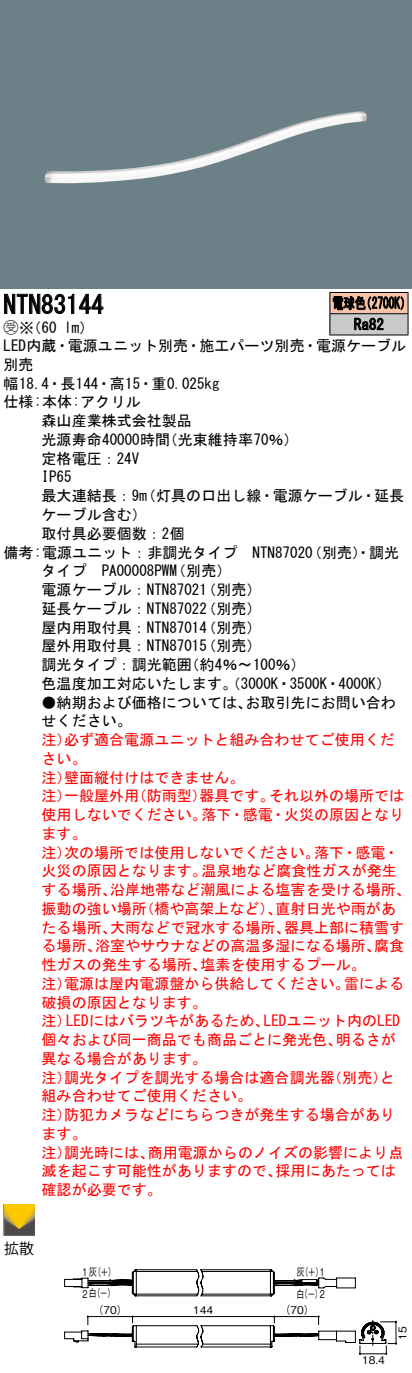
<style>
.page{position:relative;width:412px;height:1373px;background:#fff}
.page>*{position:absolute;margin:0;border:0;box-sizing:border-box;transform-origin:0 0}
.t1{font:25px "MS Gothic";color:#000}
.t2{font:15px/18.8px "MS Gothic";color:#f00}
.t3{font:15px/18.8px "MS Gothic";color:#000}
.t4{font:15px/21.2px "MS Gothic";color:#000;scale:.75 1}
.t5{font:14.75px "Koz Go Pr 6 N Regular 90 pv RKSJ H";color:#000}
.t6{font:10.5px/20.5px "Gothic BBB Pro Medium 90 pv RKSJ H";color:#000;scale:.75 1}
.t7{font:10.5px "Gothic BBB Pro Medium 90 pv RKSJ H";color:#000}
.s1{font-family:"Ford Classification 1"}
</style>
<div class="page">
<div style="left:0;top:0;width:411px;height:288px;background:#6c8087"></div>
<img style="left:44px;top:111px;width:322px;height:72px">
<svg style="left:4px;top:294px;width:99px;height:20px"></svg>
<svg style="left:4px;top:1204px;width:31px;height:31px"></svg>
<hr style="left:329px;top:292px;width:78px;height:1px;background:#000">
<hr style="left:329px;top:335px;width:78px;height:1px;background:#000">
<svg style="left:329px;top:293px;width:79px;height:42px;background:#9c8d85"></svg>
<svg style="left:64px;top:1269px;width:332px;height:86px"></svg>
<h1 class="t1" style="left:4px;top:292px;width:102px">NTN83144</h1>
<p class="t3" style="left:64px;top:318px;width:32px">lm(</p>
<p class="t4" style="left:353px;top:292px;width:41px;text-indent:-22px">電球色<br>Ra82</p>
<p class="t4" style="left:360px;top:292px;width:69px">（2700 (K</p>
<p class="t3" style="left:4px;top:318px;width:54px"><span class="s1">B</span>※（60</p>
<p class="t3" style="left:4px;top:336px;width:403px">LED内蔵・電源ユニット別売・施工パーツ別売・電源ケーブル</p>
<p class="t3" style="left:4px;top:355px;width:31px">別売</p>
<p class="t3" style="left:4px;top:374px;width:217px">幅18.4・長144・高15・重0.025kg</p>
<p class="t3" style="left:4px;top:393px;width:138px">仕様:本体:アクリル</p>
<p class="t3" style="left:42px;top:411px;width:151px">森山産業株式会社製品</p>
<p class="t3" style="left:162px;top:430px;width:137px">（光束維持率70％(</p>
<p class="t3" style="left:42px;top:430px;width:130px">光源寿命40000時間</p>
<p class="t3" style="left:42px;top:449px;width:99px">定格電圧：24V</p>
<p class="t3" style="left:42px;top:468px;width:31px">IP65</p>
<p class="t3" style="left:42px;top:486px;width:363px">最大連結長：9（m 灯具の口出し線・電源ケーブル・延長</p>
<p class="t3" style="left:42px;top:505px;width:106px">ケーブル含む(</p>
<p class="t3" style="left:42px;top:524px;width:144px">取付具必要個数：2個</p>
<p class="t3" style="left:306px;top:543px;width:93px">（別売）・調光</p>
<p class="t3" style="left:171px;top:543px;width:143px;text-indent:-167px">備考:電源ユニット：非調光タイプ　NTN87020（別売(</p>
<p class="t3" style="left:42px;top:561px;width:136px">タイプ　PA00008PWM</p>
<p class="t3" style="left:201px;top:580px;width:61px;text-indent:-159px">電源ケーブル：NTN87021<br>（別売(</p>
<p class="t3" style="left:201px;top:580px;width:61px">（別売(</p>
<p class="t3" style="left:201px;top:599px;width:61px;text-indent:-159px">延長ケーブル：NTN87022<br>（別売(</p>
<p class="t3" style="left:201px;top:618px;width:61px;text-indent:-159px">屋内用取付具：NTN87014<br>（別売(</p>
<p class="t3" style="left:184px;top:636px;width:122px;text-indent:-142px">屋外用取付具：NTN87015<br>（約4％〜100％(</p>
<p class="t3" style="left:42px;top:655px;width:151px">調光タイプ：調光範囲</p>
<p class="t3" style="left:42px;top:674px;width:350px">色温度加工対応いたします。（3000 ・K 3500 ・K 4000 (K</p>
<p class="t3" style="left:245px;top:693px;width:152px">お取引先にお問い合わ</p>
<p class="t3" style="left:42px;top:693px;width:211px">●納期および価格については、せください。</p>
<p class="t2" style="left:64px;top:730px;width:331px">必ず適合電源ユニットと組み合わせてご使用くだ</p>
<p class="t2" style="left:42px;top:730px;width:31px">注）</p>
<p class="t2" style="left:42px;top:749px;width:46px">さい。</p>
<p class="t2" style="left:64px;top:768px;width:181px">壁面縦付けはできません。</p>
<p class="t2" style="left:42px;top:768px;width:31px">注）</p>
<p class="t2" style="left:64px;top:786px;width:76px">一般屋外用</p>
<p class="t2" style="left:42px;top:786px;width:31px">注）</p>
<p class="t2" style="left:132px;top:786px;width:76px">（防雨型）</p>
<p class="t2" style="left:199px;top:786px;width:76px">器具です。</p>
<p class="t2" style="left:268px;top:786px;width:136px">それ以外の場所では</p>
<p class="t2" style="left:201px;top:805px;width:204px">落下・感電・火災の原因となり</p>
<p class="t2" style="left:42px;top:805px;width:166px">使用しないでください。ます。</p>
<p class="t2" style="left:313px;top:843px;width:86px">落下・感電・</p>
<p class="t2" style="left:64px;top:843px;width:256px">次の場所では使用しないでください。</p>
<p class="t2" style="left:42px;top:843px;width:31px">注）</p>
<p class="t2" style="left:201px;top:861px;width:196px">温泉地など腐食性ガスが発生</p>
<p class="t2" style="left:110px;top:861px;width:302px;text-indent:-68px">火災の原因となります。<br>沿岸地帯など潮風による塩害を受ける場所、</p>
<p class="t2" style="left:42px;top:880px;width:76px">する場所、</p>
<p class="t2" style="left:275px;top:899px;width:122px">直射日光や雨があ</p>
<p class="t2" style="left:139px;top:899px;width:144px">（橋や高架上など）、</p>
<p class="t2" style="left:42px;top:899px;width:106px">振動の強い場所</p>
<p class="t2" style="left:110px;top:918px;width:181px">大雨などで冠水する場所、</p>
<p class="t2" style="left:283px;top:918px;width:121px">器具上部に積雪す</p>
<p class="t2" style="left:42px;top:918px;width:76px">たる場所、</p>
<p class="t2" style="left:95px;top:936px;width:287px">浴室やサウナなどの高温多湿になる場所、</p>
<p class="t2" style="left:373px;top:936px;width:31px">腐食</p>
<p class="t2" style="left:42px;top:936px;width:61px">る場所、</p>
<p class="t2" style="left:200px;top:955px;width:167px">塩素を使用するプール。</p>
<p class="t2" style="left:42px;top:955px;width:166px">性ガスの発生する場所、</p>
<p class="t2" style="left:64px;top:974px;width:286px">電源は屋内電源盤から供給してください。</p>
<p class="t2" style="left:42px;top:974px;width:166px">注）<br>破損の原因となります。</p>
<p class="t2" style="left:343px;top:974px;width:61px">雷による</p>
<p class="t2" style="left:66px;top:1011px;width:204px">LEDにはバラツキがあるため、</p>
<p class="t2" style="left:42px;top:1011px;width:31px">注）</p>
<p class="t2" style="left:263px;top:1011px;width:137px">LEDユニット内のLED</p>
<p class="t2" style="left:42px;top:1030px;width:301px">個々および同一商品でも商品ごとに発光色、</p>
<p class="t2" style="left:42px;top:1049px;width:166px">異なる場合があります。</p>
<p class="t2" style="left:335px;top:1030px;width:61px">明るさが</p>
<p class="t2" style="left:64px;top:1068px;width:271px">調光タイプを調光する場合は適合調光器</p>
<p class="t2" style="left:327px;top:1068px;width:69px">（別売と）</p>
<p class="t2" style="left:42px;top:1068px;width:31px">注）</p>
<p class="t2" style="left:42px;top:1086px;width:211px">組み合わせてご使用ください。</p>
<p class="t2" style="left:64px;top:1105px;width:331px">防犯カメラなどにちらつきが発生する場合があり</p>
<p class="t2" style="left:42px;top:1105px;width:46px">注）ます。</p>
<p class="t2" style="left:147px;top:1143px;width:257px">商用電源からのノイズの影響により点</p>
<p class="t2" style="left:64px;top:1143px;width:91px">調光時には、</p>
<p class="t2" style="left:42px;top:1143px;width:31px">注）</p>
<p class="t2" style="left:42px;top:1161px;width:241px">滅を起こす可能性がありますので、確認が必要です。</p>
<p class="t2" style="left:275px;top:1161px;width:122px">採用にあたっては</p>
<p class="t5" style="left:4px;top:1240px;width:31px">拡散</p>
<p class="t6" style="left:82px;top:1261px;width:46px">1 )灰＋(<br>2 )白－(</p>
<p class="t6" style="left:296px;top:1260px;width:37px;line-height:21.2px">)灰＋( )白－(</p>
<p class="t6" style="left:319px;top:1259px;width:8px;line-height:22.8px">1<br>2</p>
<p class="t7" style="left:92px;top:1301px;width:36px">)70(</p>
<p class="t7" style="left:193px;top:1301px;width:22px">144</p>
<p class="t7" style="left:279px;top:1301px;width:36px">)70(</p>
<p class="t7" style="left:361px;top:1351px;width:24px">18.4</p>
<p class="t7" style="left:393px;top:1340px;width:15px;rotate:-90deg">15</p>
</div>
